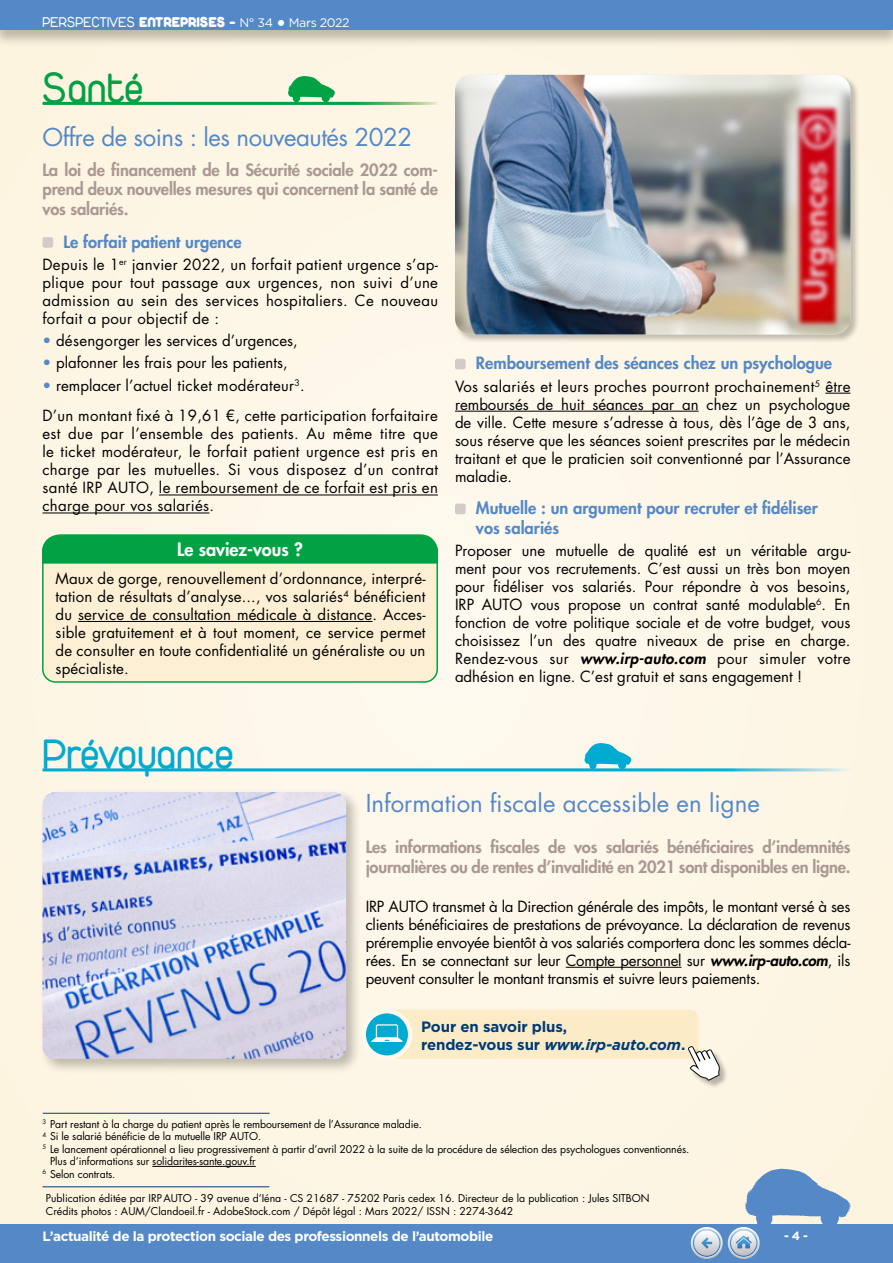
<style>
.page{position:relative;width:893px;height:1263px;background:#fdf6e6}
.page>*{position:absolute;margin:0;border:0;box-sizing:border-box;transform-origin:0 0}
.t1{font:45px "Duepuntozero";color:#00abd2}
.t2{font:45px "Duepuntozero";color:#00a244}
.t3{font:24px "Futura Std";color:#5488c7}
.t4{font:24px "Futura Std";letter-spacing:-.02em;color:#5488c7}
.t5{font:800 18px "Futura Std";color:#fff}
.t6{font:800 16.5px/19.8px "Futura Std";letter-spacing:-.015em;color:#aa9893;text-align:justify}
.t7{font:800 16.5px/19.8px "Futura Std";color:#5488c7}
.t8{font:15px/18px "Futura Std";letter-spacing:.01em;color:#000;text-align:justify}
.t9{font:700 15px/18px "Gotham";letter-spacing:-.01em;color:#003a76}
.t10{font:15px "Duepuntozero";color:#fff}
.t11{font:700 13.5px "Gotham";letter-spacing:-.03em;color:#fff}
.t12{font:700 12px "Gotham";color:#fff}
.t13{font:10.5px/12.6px "Futura Std";letter-spacing:-.01em;color:#000}
.s1{font-weight:900}
.s2{font-family:"Gotham";font-size:12.45px}
.s3{font-family:"Gotham";font-weight:700;font-size:20.1px}
.s4{color:#5488c7}
.s5{font-weight:800;font-style:italic}
.s6{font-style:italic}
</style>
<div class="page">
<div style="left:0;top:0;width:893px;height:48px;background:#000;opacity:.25"></div>
<div style="left:0;top:0;width:893px;height:30px;background:#5488c7"></div>
<div style="left:0;top:1225px;width:893px;height:38px;background:#5488c7"></div>
<hr style="left:43px;top:1186px;width:226px;height:1px;background:#003a76">
<hr style="left:152px;top:1166px;width:104px;height:1px;background:#000">
<hr style="left:43px;top:1113px;width:227px;height:1px;background:#003a76">
<div style="left:455px;top:74px;width:405px;height:270px;background:#000;opacity:.25"></div>
<img style="left:455px;top:75px;width:395px;height:259px">
<hr style="left:43px;top:102px;width:395px;height:3px;background:#fff">
<svg style="left:288px;top:76px;width:47px;height:27px"></svg>
<hr style="left:159px;top:495px;width:279px;height:1px;background:#000">
<hr style="left:43px;top:513px;width:166px;height:1px;background:#000">
<div style="left:43px;top:237px;width:10px;height:11px;background:#d4cac8;border-radius:2px"></div>
<div style="left:43px;top:538px;width:394px;height:144px;background:#fcefd3;border-radius:13px"></div>
<div style="left:42px;top:538px;width:396px;height:145px;border:2px solid #00a244;border-radius:13px"></div>
<svg style="left:42px;top:534px;width:396px;height:30px;background:#08a449"></svg>
<hr style="left:78px;top:621px;width:294px;height:1px;background:#000">
<svg style="left:825px;top:393px;width:25px;height:1px"></svg>
<hr style="left:455px;top:411px;width:244px;height:1px;background:#000">
<div style="left:455px;top:359px;width:11px;height:10px;background:#d4cac8;border-radius:2px"></div>
<div style="left:455px;top:504px;width:11px;height:10px;background:#d4cac8;border-radius:2px"></div>
<div style="left:387px;top:1010px;width:311px;height:49px;background:#fbecc7;border-radius:9px"></div>
<div style="left:688px;top:1046px;width:40px;height:43px;background:#000;opacity:.27"></div>
<svg style="left:688px;top:1046px;width:32px;height:35px"></svg>
<svg style="left:361px;top:1009px;width:51px;height:51px"></svg>
<svg style="left:371px;top:1024px;width:32px;height:18px"></svg>
<hr style="left:566px;top:967px;width:115px;height:1px;background:#000">
<svg style="left:584px;top:743px;width:47px;height:25px"></svg>
<hr style="left:43px;top:768px;width:807px;height:3px;background:#fff">
<div style="left:39px;top:789px;width:323px;height:286px;background:#000;opacity:.25"></div>
<img style="left:43px;top:792px;width:303px;height:267px">
<svg style="left:691px;top:1168px;width:159px;height:91px"></svg>
<p class="t10" style="left:43px;top:14px;width:309px">PERSPECTIVES <span class="s1">ENTREPRISES -</span> <span class="s2">N° 34</span> <span class="s3">•</span> <span class="s2">Mars 2022</span></p>
<h1 class="t2" style="left:43px;top:64px;width:103px">Santé</h1>
<h2 class="t4" style="left:43px;top:122px;width:371px">Offre de soins : les nouveautés 2022</h2>
<p class="t6" style="left:43px;top:160px;width:397px">La loi de financement de la Sécurité sociale 2022 com&shy;prend deux nouvelles mesures qui concernent la santé de vos salariés.</p>
<p class="t7" style="left:64px;top:232px;width:180px">Le forfait patient urgence</p>
<p class="t8" style="left:43px;top:256px;width:397px">Depuis le 1<sup>er</sup> janvier 2022, un forfait patient urgence s’ap&shy;plique pour tout passage aux urgences, non suivi d’une admission au sein des services hospitaliers. Ce nouveau forfait a pour objectif de :</p>
<p class="t8" style="left:43px;top:332px;width:257px"><span class="s4">•</span> désengorger les services d’urgences,</p>
<p class="t8" style="left:43px;top:354px;width:247px"><span class="s4">•</span> plafonner les frais pour les patients,</p>
<p class="t8" style="left:43px;top:370px;width:397px;line-height:30.8px"><span class="s4">•</span> remplacer l’actuel ticket modérateur<sup>3</sup>.<br>D’un montant fixé à 19,61 €, cette participation forfaitaire</p>
<p class="t8" style="left:43px;top:425px;width:397px">est due par l’ensemble des patients. Au même titre que le ticket modérateur, le forfait patient urgence est pris en charge par les mutuelles. Si vous disposez d’un contrat santé IRP AUTO, le remboursement de ce forfait est pris en charge pour vos salariés.</p>
<p class="t5" style="left:177px;top:538px;width:127px">Le saviez-vous ?</p>
<p class="t8" style="left:56px;top:570px;width:371px">Maux de gorge, renouvellement d’ordonnance, interpré&shy;tation de résultats d’analyse..., vos salariés<sup>4</sup> bénéficient du service de consultation médicale à distance. Acces&shy;sible gratuitement et à tout moment, ce service permet de consulter en toute confidentialité un généraliste ou un spécialiste.</p>
<p class="t7" style="left:476px;top:353px;width:358px">Remboursement des séances chez un psychologue</p>
<p class="t8" style="left:455px;top:377px;width:397px">Vos salariés et leurs proches pourront prochainement<sup>5</sup> être remboursés de huit séances par an chez un psychologue de ville. Cette mesure s’adresse à tous, dès l’âge de 3 ans, sous réserve que les séances soient prescrites par le médecin traitant et que le praticien soit conventionné par l’Assurance maladie.</p>
<p class="t7" style="left:476px;top:498px;width:343px">Mutuelle : un argument pour recruter et fidéliser vos salariés</p>
<p class="t8" style="left:455px;top:542px;width:397px">Proposer une mutuelle de qualité est un véritable argu&shy;ment pour vos recrutements. C’est aussi un très bon moyen pour fidéliser vos salariés. Pour répondre à vos besoins, IRP AUTO vous propose un contrat santé modulable<sup>6</sup>. En fonction de votre politique sociale et de votre budget, vous choisissez l’un des quatre niveaux de prise en charge.<br>Rendez-vous sur <span class="s5">www.irp-auto.com</span> pour simuler votre adhésion en ligne. C’est gratuit et sans engagement !</p>
<h1 class="t1" style="left:43px;top:730px;width:193px">Prévoyance</h1>
<h2 class="t3" style="left:366px;top:787px;width:396px">Information fiscale accessible en ligne</h2>
<p class="t6" style="left:366px;top:837px;width:486px">Les informations fiscales de vos salariés bénéficiaires d’indemnités journalières ou de rentes d’invalidité en 2021 sont disponibles en ligne.</p>
<p class="t8" style="left:366px;top:897px;width:486px">IRP AUTO transmet à la Direction générale des impôts, le montant versé à ses clients bénéficiaires de prestations de prévoyance. La déclaration de revenus préremplie envoyée bientôt à vos salariés comportera donc les sommes décla&shy;rées. En se connectant sur leur Compte personnel sur <span class="s5">www.irp-auto.com</span>, ils peuvent consulter le montant transmis et suivre leurs paiements.</p>
<p class="t9" style="left:421px;top:1017px;width:266px">Pour en savoir plus,<br>rendez-vous sur <span class="s6">www.irp-auto.com</span>.</p>
<p class="t13" style="left:43px;top:1117px;width:381px"><sup>3</sup> Part restant à la charge du patient après le remboursement de l’Assurance maladie.</p>
<p class="t13" style="left:43px;top:1130px;width:220px"><sup>4</sup> Si le salarié bénéficie de la mutuelle IRP AUTO.</p>
<p class="t13" style="left:43px;top:1143px;width:648px"><sup>5</sup> Le lancement opérationnel a lieu progressivement à partir d’avril 2022 à la suite de la procédure de sélection des psychologues conventionnés.</p>
<p class="t13" style="left:50px;top:1155px;width:207px">Plus d’informations sur solidarites-sante.gouv.fr</p>
<p class="t13" style="left:43px;top:1168px;width:74px"><sup>6</sup> Selon contrats.</p>
<p class="t13" style="left:46px;top:1192px;width:605px">Publication éditée par IRPAUTO - 39 avenue d’Iéna - CS 21687 - 75202 Paris cedex 16. Directeur de la publication : Jules SITBON<br>Crédits photos : AUM/Clandoeil.fr - AdobeStock.com / Dépôt légal : Mars 2022/ ISSN : 2274-3642</p>
<p class="t11" style="left:43px;top:1227px;width:452px">L’actualité de la protection sociale des professionnels de l’automobile</p>
<p class="t12" style="left:784px;top:1227px;width:25px">- 4 -</p>
</div>
